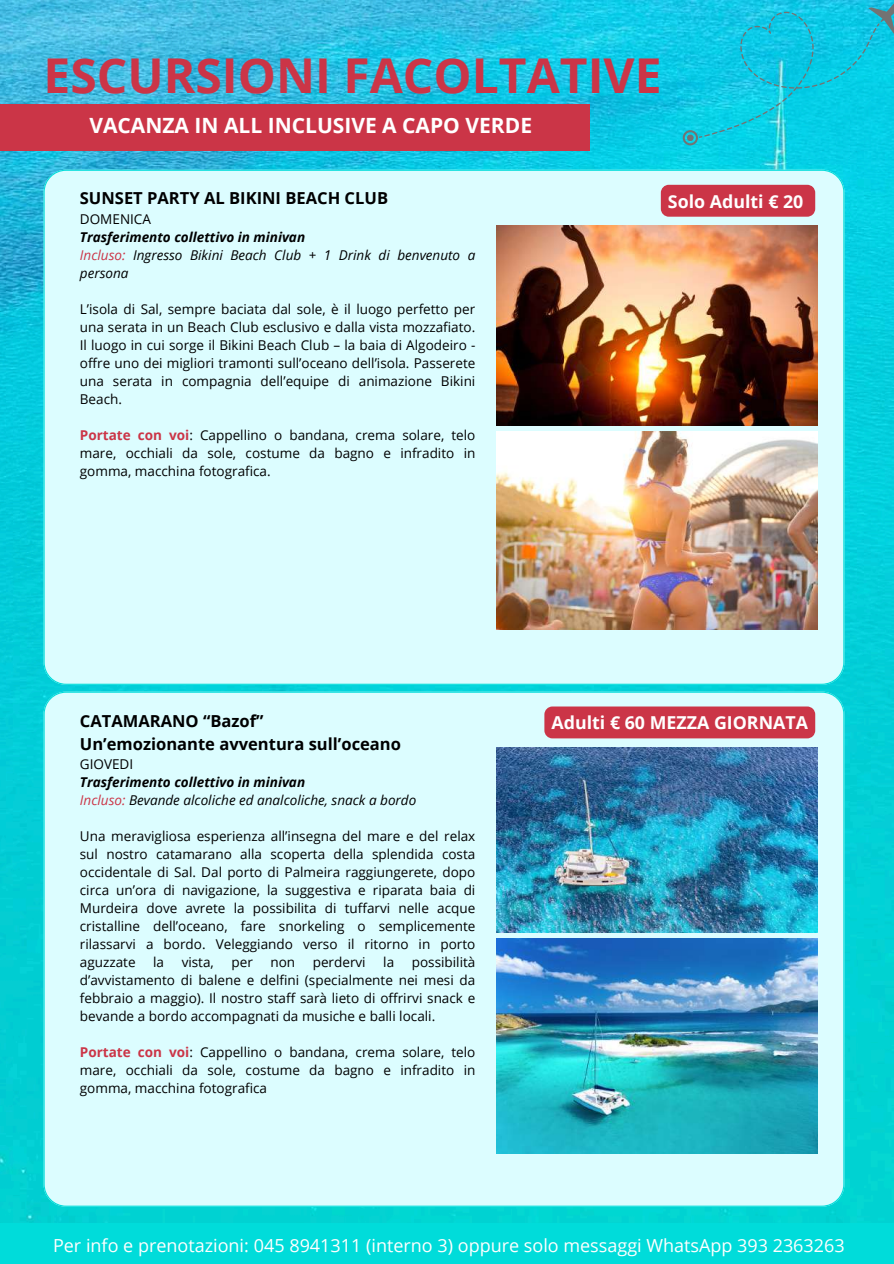
<style>
.page{position:relative;width:894px;height:1264px;background:#fff}
.page>*{position:absolute;margin:0;border:0;box-sizing:border-box;transform-origin:0 0}
.t1{font:700 48px "Open Sans";color:#cb3547}
.t2{font:700 21px "Open Sans";color:#fff}
.t3{font:18px "Open Sans";color:#fff}
.t4{font:700 17.85px "Open Sans";color:#fff}
.t5{font:700 16.5px/22.5px "Open Sans";color:#000}
.t6{font:13.5px/18px "Open Sans";color:#000;text-align:justify}
.t7{font:italic 13.5px/18px "Open Sans";color:#000}
.s1{font-weight:700}
.s2{color:#cb3547}
.s3{font-weight:700;color:#cb3547}
</style>
<div class="page">
<img style="left:0;top:0;width:893px;height:1222px">
<svg style="left:682px;top:0;width:211px;height:145px;background:#0fc9e4"></svg>
<div style="left:43px;top:170px;width:800px;height:515px;background:#dcfdff"></div>
<img style="left:496px;top:431px;width:320px;height:198px">
<div style="left:43px;top:691px;width:800px;height:515px;background:#dcfdff"></div>
<img style="left:496px;top:747px;width:320px;height:185px">
<img style="left:496px;top:938px;width:320px;height:215px">
<img style="left:496px;top:226px;width:320px;height:199px">
<div style="left:0;top:104px;width:590px;height:46px;background:#cb3547"></div>
<div style="left:660px;top:185px;width:155px;height:32px;background:#cb3547"></div>
<div style="left:544px;top:706px;width:271px;height:32px;background:#cb3547"></div>
<div style="left:0;top:1222px;width:893px;height:41px;background:#00dcda"></div>
<h1 class="t1" style="left:43px;top:41px;width:619px">ESCURSIONI FACOLTATIVE</h1>
<h2 class="t2" style="left:89px;top:111px;width:444px">VACANZA IN ALL INCLUSIVE A CAPO VERDE</h2>
<p class="t5" style="left:80px;top:187px;width:309px">SUNSET PARTY AL BIKINI BEACH CLUB</p>
<p class="t6" style="left:80px;top:209px;width:73px">DOMENICA</p>
<p class="t7" style="left:80px;top:227px;width:397px"><span class="s1">Trasferimento collettivo in minivan<br></span><span class="s2">Incluso:</span> Ingresso Bikini Beach Club + 1 Drink di benvenuto a persona</p>
<p class="t6" style="left:80px;top:299px;width:397px">L’isola di Sal, sempre baciata dal sole, è il luogo perfetto per una serata in un Beach Club esclusivo e dalla vista mozzafiato.<br>Il luogo in cui sorge il Bikini Beach Club – la baia di Algodeiro - offre uno dei migliori tramonti sull’oceano dell’isola. Passerete una serata in compagnia dell’equipe di animazione Bikini Beach.</p>
<p class="t6" style="left:80px;top:425px;width:397px"><span class="s3">Portate con voi</span>: Cappellino o bandana, crema solare, telo mare, occhiali da sole, costume da bagno e infradito in gomma, macchina fotografica.</p>
<h3 class="t4" style="left:667px;top:188px;width:137px">Solo Adulti € 20</h3>
<p class="t5" style="left:80px;top:709px;width:322px">CATAMARANO “Bazof”<br>Un’emozionante avventura sull’oceano</p>
<p class="t6" style="left:80px;top:754px;width:55px">GIOVEDI</p>
<p class="t7" style="left:80px;top:772px;width:338px"><span class="s1">Trasferimento collettivo in minivan<br></span><span class="s2">Incluso:</span> Bevande alcoliche ed analcoliche, snack a bordo</p>
<p class="t6" style="left:80px;top:826px;width:397px">Una meravigliosa esperienza all’insegna del mare e del relax sul nostro catamarano alla scoperta della splendida costa occidentale di Sal. Dal porto di Palmeira raggiungerete, dopo circa un’ora di navigazione, la suggestiva e riparata baia di Murdeira dove avrete la possibilita di tuffarvi nelle acque cristalline dell’oceano, fare snorkeling o semplicemente rilassarvi a bordo. Veleggiando verso il ritorno in porto aguzzate</p>
<p class="t6" style="left:80px;top:952px;width:397px;text-indent:332px">possibilità d’avvistamento di balene e delfini (specialmente nei mesi da febbraio a maggio). Il nostro staff sarà lieto di offrirvi snack e bevande a bordo accompagnati da musiche e balli locali.</p>
<p class="t6" style="left:80px;top:1042px;width:397px"><span class="s3">Portate con voi</span>: Cappellino o bandana, crema solare, telo mare, occhiali da sole, costume da bagno e infradito in gomma, macchina fotografica</p>
<p class="t6" style="left:153px;top:952px;width:12px">la</p>
<p class="t6" style="left:182px;top:952px;width:34px">vista,</p>
<p class="t6" style="left:231px;top:952px;width:23px">per</p>
<p class="t6" style="left:270px;top:952px;width:26px">non</p>
<p class="t6" style="left:312px;top:952px;width:54px">perdervi</p>
<p class="t6" style="left:383px;top:952px;width:12px">la</p>
<h3 class="t4" style="left:551px;top:710px;width:258px">Adulti € 60 MEZZA GIORNATA</h3>
<h3 class="t3" style="left:53px;top:1232px;width:793px">Per info e prenotazioni: 045 8941311 (interno 3) oppure solo messaggi WhatsApp 393 2363263</h3>
</div>
